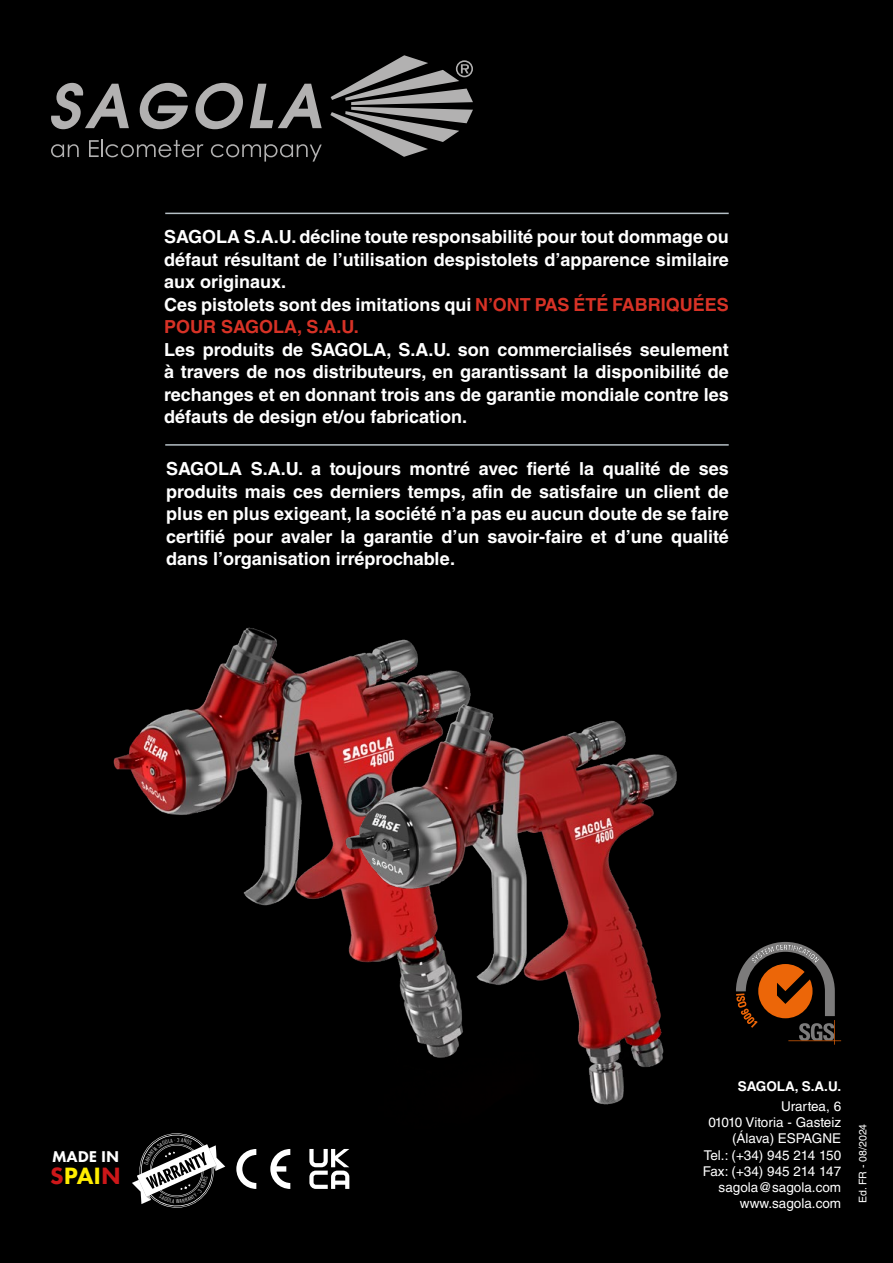
<style>
.page{position:relative;width:893px;height:1263px;background:#000}
.page>*{position:absolute;margin:0;border:0;box-sizing:border-box;transform-origin:0 0}
.t1{font:800 24.45px "Futura PT";color:#ffed00}
.t2{font:700 18px/22.5px "Helvetica LT Std";color:#fff;text-align:justify}
.t3{font:800 16.2px "Futura PT";color:#fff}
.t4{font:13.5px/16.2px "Helvetica LT Std";color:#fff;text-align:right}
.t5{font:700 13.5px "Helvetica LT Std";color:#fff}
.t6{font:10.5px "Helvetica LT Std";color:#fff}
.t7{font:300 4.8px "Oswald";color:#fff}
.s1{color:#d73226}
.s2{color:#cd1719}
</style>
<div class="page">
<svg style="left:51px;top:83px;width:78px;height:46px"></svg>
<svg style="left:140px;top:83px;width:48px;height:46px"></svg>
<svg style="left:195px;top:83px;width:48px;height:46px"></svg>
<svg style="left:250px;top:84px;width:72px;height:44px"></svg>
<svg style="left:330px;top:55px;width:143px;height:102px"></svg>
<svg style="left:51px;top:144px;width:28px;height:13px"></svg>
<svg style="left:89px;top:140px;width:115px;height:17px"></svg>
<svg style="left:211px;top:144px;width:111px;height:18px"></svg>
<svg style="left:236px;top:1149px;width:20px;height:40px"></svg>
<svg style="left:270px;top:1149px;width:20px;height:40px"></svg>
<svg style="left:309px;top:1149px;width:40px;height:40px"></svg>
<svg style="left:736px;top:942px;width:105px;height:103px"></svg>
<img style="left:113px;top:627px;width:305px;height:279px">
<img style="left:323px;top:668px;width:354px;height:437px">
<hr style="left:165px;top:213px;width:564px;height:1px;background:#b6c0c6">
<hr style="left:165px;top:444px;width:564px;height:2px;background:#b6c0c6">
<svg style="left:132px;top:1133px;width:93px;height:75px"></svg>
<p class="t2" style="left:164px;top:225px;width:566px;text-align:left">SAGOLA S.A.U. décline toute responsabilité pour tout dommage ou défaut résultant de l’utilisation despistolets d’apparence similaire aux originaux.<br>Ces pistolets sont des imitations qui <span class="s1">N’ONT PAS ÉTÉ FABRIQUÉES POUR SAGOLA, S.A.U.</span></p>
<p class="t2" style="left:164px;top:338px;width:566px">Les produits de SAGOLA, S.A.U. son commercialisés seulement à travers de nos distributeurs, en garantissant la disponibilité de rechanges et en donnant trois ans de garantie mondiale contre les défauts de design et/ou fabrication.</p>
<p class="t2" style="left:166px;top:457px;width:564px">SAGOLA S.A.U. a toujours montré avec fierté la qualité de ses produits mais ces derniers temps, afin de satisfaire un client de plus en plus exigeant, la société n’a pas eu aucun doute de se faire certifié pour avaler la garantie d’un savoir-faire et d’une qualité dans l’organisation irréprochable.</p>
<p class="t3" style="left:52px;top:1147px;width:69px">MADE IN</p>
<h1 class="t1" style="left:50px;top:1161px;width:72px"><span class="s2">S</span>PAI<span class="s2">N</span></h1>
<p class="t7" style="left:176px;top:1198px;width:5px">W</p>
<p class="t5" style="left:738px;top:1077px;width:105px">SAGOLA, S.A.U.</p>
<p class="t4" style="left:703px;top:1098px;width:140px">Urartea, 6<br>01010 Vitoria - Gasteiz (Álava) ESPAGNE<br>Tel.: (+34) 945 214 150<br>Fax: (+34) 945 214 147 sagola@sagola.com www.sagola.com</p>
<p class="t6" style="left:857px;top:1203px;width:81px;rotate:-90deg">Ed. FR - 08/2024</p>
</div>
